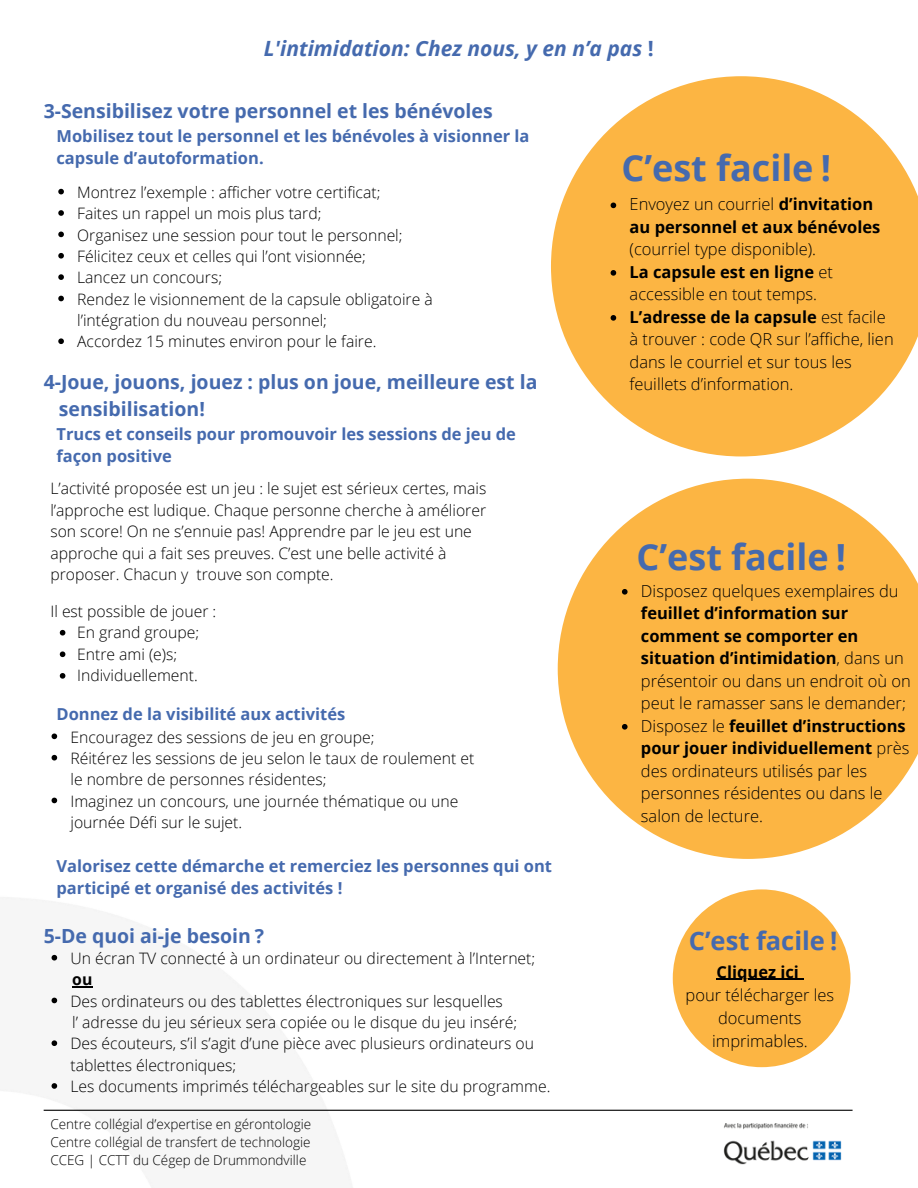
<style>
.page{position:relative;width:918px;height:1188px;background:#fff}
.page>*{position:absolute;margin:0;border:0;box-sizing:border-box;transform-origin:0 0}
.t1{font:700 36px "Open Sans";color:#456aae}
.t2{font:700 25.5px "Open Sans";color:#456aae}
.t3{font:italic 700 21px "Open Sans";color:#456aae}
.t4{font:700 19.5px/27px "Open Sans";color:#456aae}
.t5{font:300 16.5px/22.5px "Open Sans";color:#000}
.t6{font:700 16.5px/22.5px "Open Sans";color:#456aae}
.t7{font:700 16.5px/22.5px "Open Sans";color:#000}
.t8{font:300 15.75px/21.3px "Open Sans";color:#000}
.t9{font:700 15.75px "Open Sans";color:#000}
.t10{font:300 13.5px/18px "Open Sans";color:#000;text-align:justify}
.s1{font-style:normal}
.s2{font-weight:300}
.s3{font-weight:700}
</style>
<div class="page">
<img style="left:723px;top:1123px;width:119px;height:42px">
<img style="left:0;top:897px;width:396px;height:291px">
<hr style="left:44px;top:1110px;width:809px;height:1px;background:#000">
<svg style="left:558px;top:479px;width:360px;height:380px;fill:#fcb543"></svg>
<svg style="left:551px;top:76px;width:367px;height:380px;fill:#fcb543"></svg>
<div style="left:673px;top:889px;width:178px;height:178px;background:#fcb543;border-radius:50%"></div>
<hr style="left:717px;top:978px;width:82px;height:2px;background:#000">
<svg style="left:611px;top:203px;width:5px;height:5px"></svg>
<svg style="left:611px;top:270px;width:5px;height:6px"></svg>
<svg style="left:611px;top:315px;width:5px;height:6px"></svg>
<svg style="left:622px;top:589px;width:6px;height:6px"></svg>
<svg style="left:622px;top:724px;width:6px;height:6px"></svg>
<svg style="left:58px;top:189px;width:6px;height:5px"></svg>
<svg style="left:58px;top:210px;width:6px;height:6px"></svg>
<svg style="left:58px;top:232px;width:6px;height:5px"></svg>
<svg style="left:58px;top:253px;width:6px;height:6px"></svg>
<svg style="left:58px;top:274px;width:6px;height:6px"></svg>
<svg style="left:58px;top:296px;width:6px;height:5px"></svg>
<svg style="left:58px;top:338px;width:6px;height:6px"></svg>
<svg style="left:60px;top:630px;width:5px;height:6px"></svg>
<svg style="left:60px;top:651px;width:5px;height:6px"></svg>
<svg style="left:60px;top:673px;width:5px;height:6px"></svg>
<svg style="left:52px;top:734px;width:5px;height:5px"></svg>
<svg style="left:52px;top:755px;width:5px;height:6px"></svg>
<svg style="left:52px;top:798px;width:5px;height:5px"></svg>
<svg style="left:52px;top:955px;width:5px;height:6px"></svg>
<svg style="left:52px;top:998px;width:5px;height:5px"></svg>
<svg style="left:52px;top:1040px;width:5px;height:6px"></svg>
<svg style="left:52px;top:1083px;width:5px;height:6px"></svg>
<hr style="left:72px;top:986px;width:20px;height:2px;background:#000">
<h3 class="t3" style="left:264px;top:34px;width:391px">L'intimidation: Chez nous, y en n’a pas <span class="s1">!</span></h3>
<p class="t4" style="left:44px;top:97px;width:451px">3-Sensibilisez votre personnel et les bénévoles</p>
<p class="t6" style="left:57px;top:124px;width:475px">Mobilisez tout le personnel et les bénévoles à visionner la capsule d’autoformation.</p>
<p class="t8" style="left:77px;top:181px;width:357px">Montrez l’exemple : afficher votre certificat;<br>Faites un rappel un mois plus tard;<br>Organisez une session pour tout le personnel; Félicitez ceux et celles qui l’ont visionnée;<br>Lancez un concours;<br>Rendez le visionnement de la capsule obligatoire à l’intégration du nouveau personnel;<br>Accordez 15 minutes environ pour le faire.</p>
<p class="t4" style="left:59px;top:368px;width:480px;text-indent:-15px">4-Joue, jouons, jouez : plus on joue, meilleure est la sensibilisation!</p>
<p class="t6" style="left:57px;top:422px;width:461px">Trucs et conseils pour promouvoir les sessions de jeu de façon positive</p>
<p class="t8" style="left:50px;top:477px;width:437px">L’activité proposée est un jeu : le sujet est sérieux certes, mais l’approche est ludique. Chaque personne cherche à améliorer son score! On ne s’ennuie pas! Apprendre par le jeu est une approche qui a fait ses preuves. C’est une belle activité à proposer. Chacun y trouve son compte.</p>
<p class="t8" style="left:50px;top:600px;width:167px">Il est possible de jouer :</p>
<p class="t8" style="left:77px;top:621px;width:123px">En grand groupe;<br>Entre ami (e)s;<br>Individuellement.</p>
<p class="t6" style="left:57px;top:702px;width:290px">Donnez de la visibilité aux activités</p>
<p class="t8" style="left:70px;top:726px;width:405px">Encouragez des sessions de jeu en groupe;<br>Réitérez les sessions de jeu selon le taux de roulement et le nombre de personnes résidentes;<br>Imaginez un concours, une journée thématique ou une journée Défi sur le sujet.</p>
<p class="t6" style="left:57px;top:854px;width:497px">Valorisez cette démarche et remerciez les personnes qui ont participé et organisé des activités !</p>
<p class="t4" style="left:44px;top:922px;width:222px">5-De quoi ai-je besoin ?</p>
<p class="t8" style="left:70px;top:947px;width:466px">Un écran TV connecté à un ordinateur ou directement à l’Internet;</p>
<p class="t8" style="left:70px;top:990px;width:434px">Des ordinateurs ou des tablettes électroniques sur lesquelles</p>
<p class="t8" style="left:70px;top:1033px;width:481px">Des écouteurs, s’il s’agit d’une pièce avec plusieurs ordinateurs ou tablettes électroniques;<br>Les documents imprimés téléchargeables sur le site du programme.</p>
<p class="t9" style="left:72px;top:968px;width:22px">ou</p>
<p class="t8" style="left:72px;top:1011px;width:446px">l’ adresse du jeu sérieux sera copiée ou le disque du jeu inséré;</p>
<p class="t10" style="left:50px;top:1114px;width:262px">Centre collégial d’expertise en gérontologie Centre collégial de transfert de technologie CCEG | CCTT du Cégep de Drummondville</p>
<h1 class="t1" style="left:621px;top:143px;width:211px">C’est facile !</h1>
<p class="t7" style="left:630px;top:193px;width:252px"><span class="s2">Envoyez un courriel</span> d’invitation au personnel et aux bénévoles</p>
<p class="t5" style="left:630px;top:238px;width:266px">(courriel type disponible).<br><span class="s3">La capsule est en ligne</span> et accessible en tout temps.<br><span class="s3">L’adresse de la capsule</span> est facile à trouver : code QR sur l’affiche, lien dans le courriel et sur tous les feuillets d’information.</p>
<h1 class="t1" style="left:637px;top:532px;width:211px">C’est facile !</h1>
<p class="t5" style="left:641px;top:579px;width:259px">Disposez quelques exemplaires du</p>
<p class="t5" style="left:641px;top:602px;width:271px"><span class="s3">feuillet d’information sur comment se comporter en situation d’intimidation</span>, dans un présentoir ou dans un endroit où on peut le ramasser sans le demander;<br>Disposez le <span class="s3">feuillet d’instructions pour jouer individuellement</span> près des ordinateurs utilisés par les personnes résidentes ou dans le salon de lecture.</p>
<h2 class="t2" style="left:689px;top:922px;width:150px">C’est facile !</h2>
<p class="t7" style="left:717px;top:960px;width:84px">Cliquez ici</p>
<p class="t5" style="left:686px;top:983px;width:150px;line-height:23px;text-align:center">pour télécharger les documents imprimables.</p>
</div>
